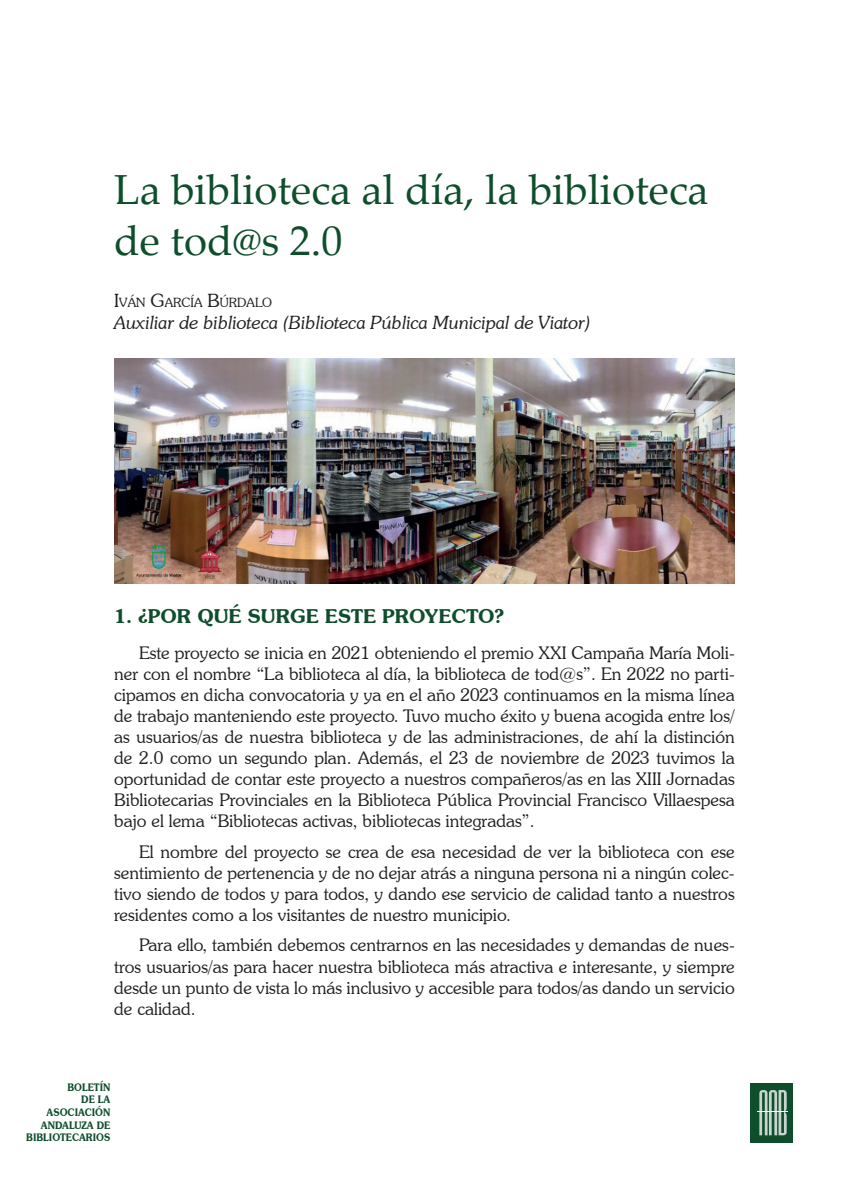
<style>
.page{position:relative;width:844px;height:1191px;background:#fff}
.page>*{position:absolute;margin:0;border:0;box-sizing:border-box;transform-origin:0 0}
.t1{font:42px/50.4px "Palatino Linotype";color:#0e4e2c}
.t2{font:600 19.25px "Souvenir IT Cby BT";color:#0e4e2c}
.t3{font:italic 300 18.38px "Souvenir IT Cby BT";color:#231f20}
.t4{font:300 17.5px/21px "Souvenir IT Cby BT";color:#231f20;text-align:justify}
.t5{font:300 12.78px "Souvenir IT Cby BT";color:#231f20}
.t6{font:600 10.5px/12.6px "Souvenir IT Cby BT";color:#0e4e2c;text-align:right;scale:.88 1}
.s1{font-size:18.38px}
</style>
<div class="page">
<div style="left:750px;top:1083px;width:42px;height:59px;background:#0e4e2c"></div>
<svg style="left:759px;top:1090px;width:27px;height:45px"></svg>
<hr style="left:756px;top:1111px;width:31px;height:1px;background:#fff">
<img style="left:114px;top:358px;width:620px;height:226px">
<h1 class="t1" style="left:114px;top:163px;width:596px">La biblioteca al día, la biblioteca de tod@s 2.0</h1>
<p class="t5" style="left:114px;top:294px;width:159px"><span class="s1">I</span>VÁN <span class="s1">G</span>ARCÍA <span class="s1">B</span>ÚRDALO</p>
<p class="t3" style="left:114px;top:311px;width:478px">Auxiliar de biblioteca (Biblioteca Pública Municipal de Viator)</p>
<p class="t2" style="left:114px;top:603px;width:391px">1. ¿POR QUÉ SURGE ESTE PROYECTO?</p>
<p class="t4" style="left:114px;top:641px;width:622px;text-indent:25px">Este proyecto se inicia en 2021 obteniendo el premio XXI Campaña María Moli&shy;ner con el nombre “La biblioteca al día, la biblioteca de tod@s”. En 2022 no parti&shy;cipamos en dicha convocatoria y ya en el año 2023 continuamos en la misma línea de trabajo manteniendo este proyecto. Tuvo mucho éxito y buena acogida entre los/ as usuarios/as de nuestra biblioteca y de las administraciones, de ahí la distinción de 2.0 como un segundo plan. Además, el 23 de noviembre de 2023 tuvimos la oportunidad de contar este proyecto a nuestros compañeros/as en las XIII Jornadas Bibliotecarias Provinciales en la Biblioteca Pública Provincial Francisco Villaespesa bajo el lema “Bibliotecas activas, bibliotecas integradas”.</p>
<p class="t4" style="left:114px;top:840px;width:622px;text-indent:25px">El nombre del proyecto se crea de esa necesidad de ver la biblioteca con ese sentimiento de pertenencia y de no dejar atrás a ninguna persona ni a ningún colec&shy;tivo siendo de todos y para todos, y dando ese servicio de calidad tanto a nuestros residentes como a los visitantes de nuestro municipio.</p>
<p class="t4" style="left:114px;top:934px;width:622px;text-indent:25px">Para ello, también debemos centrarnos en las necesidades y demandas de nues&shy;tros usuarios/as para hacer nuestra biblioteca más atractiva e interesante, y siempre desde un punto de vista lo más inclusivo y accesible para todos/as dando un servicio de calidad.</p>
<p class="t6" style="left:26px;top:1080px;width:97px">BOLETÍN<br>DE LA<br>ASOCIACIÓN<br>ANDALUZA DE<br>BIBLIOTECARIOS</p>
</div>
